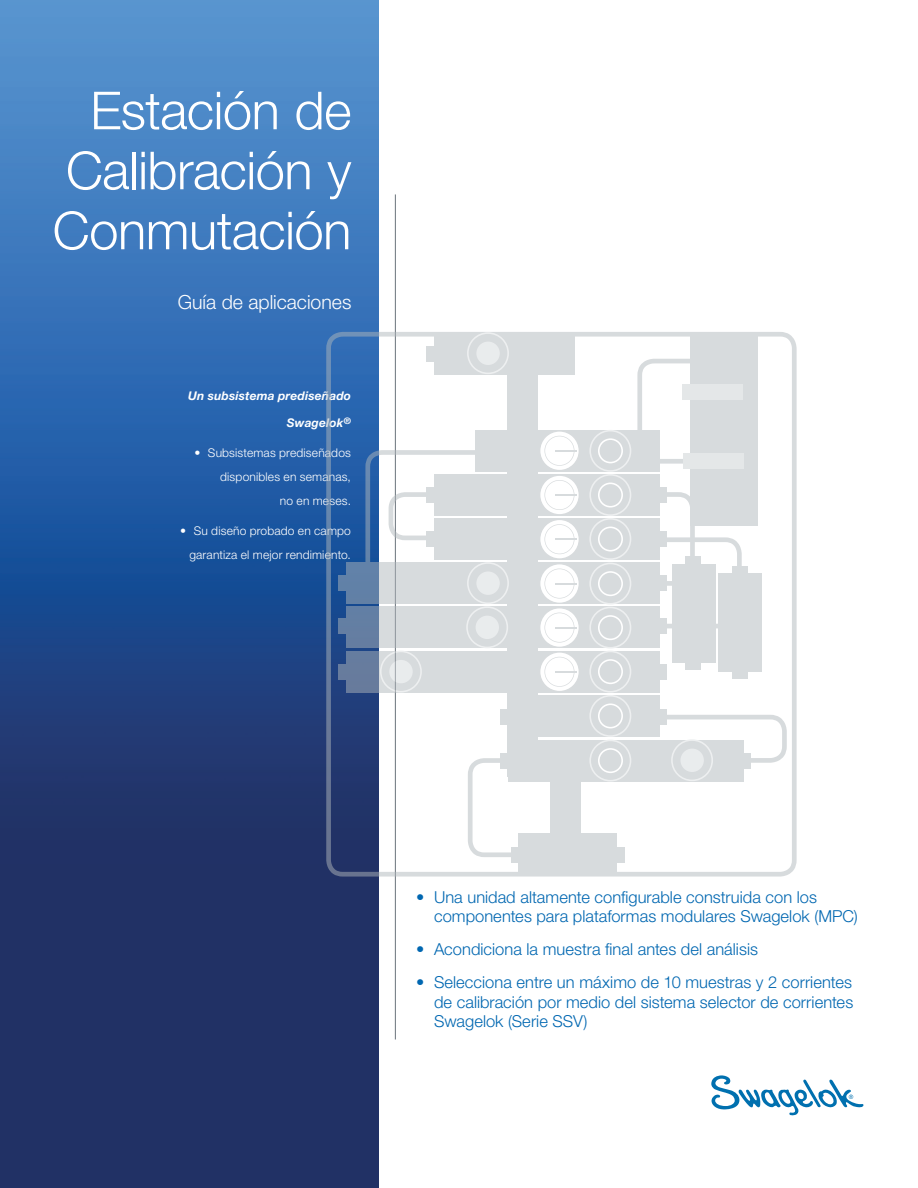
<style>
.page{position:relative;width:918px;height:1188px;background:#fff}
.page>*{position:absolute;margin:0;border:0;box-sizing:border-box;transform-origin:0 0}
.Cover_title{font:300 52.5px/60px "Helvetica Neue LT Std";letter-spacing:-.01em;color:#fff;text-align:justify}
.Cover_title_2{font:300 19.5px "Helvetica Neue LT Std";color:#fff}
.Cover_bullets{font:300 16.5px/19.5px "Helvetica Neue LT Std";color:#0067b1}
.Cover_subtitle{font:300 12px/24px "Helvetica Neue LT Std";letter-spacing:.015em;color:#fff;text-align:right}
.Cover_subtitle-2{font:italic 700 12px "Helvetica Neue LT Std";letter-spacing:.015em;color:#fff}
</style>
<div class="page">
<img style="left:0;top:0;width:378px;height:1188px">
<svg style="left:711px;top:1075px;width:152px;height:40px"></svg>
<hr style="left:395px;top:194px;width:1px;height:846px;background:#6a747b">
<svg style="left:326px;top:332px;width:471px;height:545px"></svg>
<div style="left:339px;top:575px;width:328px;height:16px;background:#6181a7"></div>
<div style="left:339px;top:618px;width:328px;height:16px;background:#647ea3"></div>
<div style="left:339px;top:664px;width:328px;height:16px;background:#677c9d"></div>
<div style="left:346px;top:563px;width:314px;height:41px;background:#6181a7"></div>
<div style="left:346px;top:607px;width:314px;height:41px;background:#647ea3"></div>
<div style="left:346px;top:651px;width:314px;height:42px;background:#677c9d"></div>
<div style="left:519px;top:833px;width:98px;height:42px;background:#d7dbdd"></div>
<div style="left:511px;top:847px;width:114px;height:16px;background:#d7dbdd"></div>
<svg style="left:365px;top:332px;width:422px;height:525px"></svg>
<div style="left:389px;top:660px;width:24px;height:23px;background:#e9eced;border-radius:50%"></div>
<p class="Cover_title" style="left:53px;top:80px;width:300px;text-indent:38px">Estación de Calibración y Conmutación</p>
<p class="Cover_title_2" style="left:178px;top:290px;width:175px">Guía de aplicaciones</p>
<p class="Cover_subtitle-2" style="left:188px;top:388px;width:164px">Un subsistema prediseñado</p>
<p class="Cover_subtitle-2" style="left:287px;top:415px;width:66px">Swagelok<sup>®</sup></p>
<p class="Cover_subtitle" style="left:194px;top:441px;width:158px">• Subsistemas prediseñados disponibles en semanas,<br>no en meses.</p>
<p class="Cover_subtitle" style="left:180px;top:519px;width:172px">• Su diseño probado en campo garantiza el mejor rendimiento.</p>
<p class="Cover_bullets" style="left:434px;top:887px;width:425px;text-indent:-18px">• Una unidad altamente configurable construida con los componentes para plataformas modulares Swagelok (MPC)</p>
<p class="Cover_bullets" style="left:416px;top:939px;width:343px">• Acondiciona la muestra final antes del análisis</p>
<p class="Cover_bullets" style="left:434px;top:972px;width:421px;text-align:justify;text-indent:-18px">• Selecciona entre un máximo de 10 muestras y 2 corrientes de calibración por medio del sistema selector de corrientes Swagelok (Serie SSV)</p>
</div>
